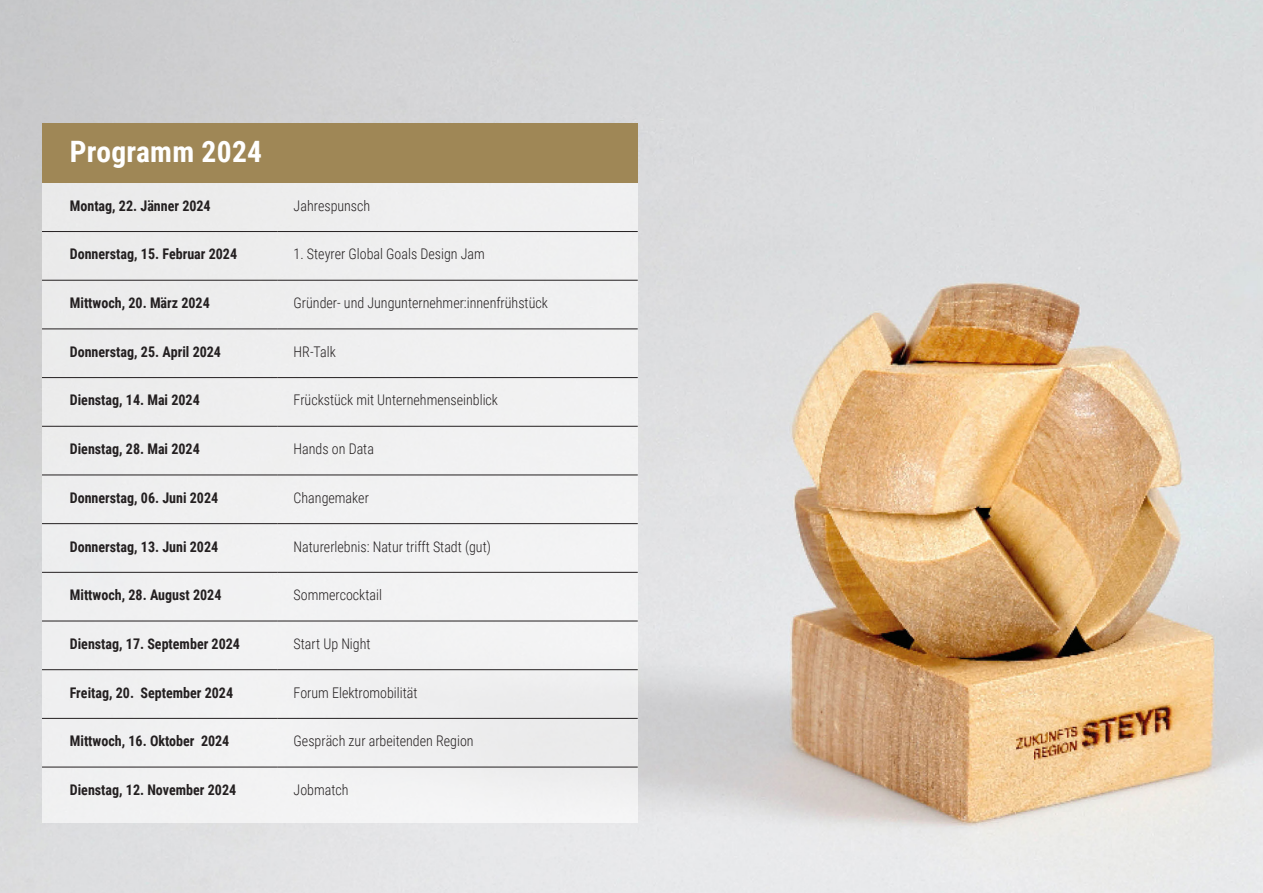
<style>
.page{position:relative;width:1263px;height:893px;background:#fff}
.page>*{position:absolute;margin:0;border:0;box-sizing:border-box;transform-origin:0 0}
.t1{font:700 29.4px "Roboto Condensed";letter-spacing:.01em;color:#fff}
.t2{font:700 14.7px "Roboto Condensed";color:#231f20;scale:.96 1}
.t3{font:300 14.7px "Roboto Condensed";color:#231f20;scale:.96 1}
</style>
<div class="page">
<img style="left:0;top:0;width:1263px;height:893px">
<div style="left:42px;top:183px;width:596px;height:640px;background:#f0f0f1"></div>
<hr style="left:42px;top:231px;width:236px;height:1px;background:#231f20">
<hr style="left:278px;top:231px;width:360px;height:1px;background:#231f20">
<hr style="left:42px;top:280px;width:236px;height:1px;background:#231f20">
<hr style="left:278px;top:280px;width:360px;height:1px;background:#231f20">
<hr style="left:42px;top:329px;width:236px;height:1px;background:#231f20">
<hr style="left:278px;top:329px;width:360px;height:1px;background:#231f20">
<hr style="left:42px;top:377px;width:236px;height:1px;background:#231f20">
<hr style="left:278px;top:377px;width:360px;height:1px;background:#231f20">
<hr style="left:42px;top:426px;width:236px;height:1px;background:#231f20">
<hr style="left:278px;top:426px;width:360px;height:1px;background:#231f20">
<hr style="left:42px;top:475px;width:236px;height:1px;background:#231f20">
<hr style="left:278px;top:475px;width:360px;height:1px;background:#231f20">
<hr style="left:42px;top:523px;width:236px;height:1px;background:#231f20">
<hr style="left:278px;top:523px;width:360px;height:1px;background:#231f20">
<hr style="left:42px;top:572px;width:236px;height:1px;background:#231f20">
<hr style="left:278px;top:572px;width:360px;height:1px;background:#231f20">
<hr style="left:42px;top:621px;width:236px;height:1px;background:#231f20">
<hr style="left:278px;top:621px;width:360px;height:1px;background:#231f20">
<hr style="left:42px;top:669px;width:236px;height:1px;background:#231f20">
<hr style="left:278px;top:669px;width:360px;height:1px;background:#231f20">
<hr style="left:42px;top:718px;width:236px;height:1px;background:#231f20">
<hr style="left:278px;top:718px;width:360px;height:1px;background:#231f20">
<hr style="left:42px;top:767px;width:236px;height:1px;background:#231f20">
<hr style="left:278px;top:767px;width:360px;height:1px;background:#231f20">
<div style="left:42px;top:123px;width:596px;height:59px;background:#9f8756"></div>
<p class="t1" style="left:70px;top:131px;width:194px">Programm 2024</p>
<p class="t2" style="left:70px;top:195px;width:148px">Montag, 22. Jänner 2024</p>
<p class="t3" style="left:294px;top:195px;width:81px">Jahrespunsch</p>
<p class="t2" style="left:70px;top:244px;width:176px">Donnerstag, 15. Februar 2024</p>
<p class="t3" style="left:294px;top:244px;width:201px">1. Steyrer Global Goals Design Jam</p>
<p class="t2" style="left:70px;top:293px;width:147px">Mittwoch, 20. März 2024</p>
<p class="t3" style="left:294px;top:293px;width:266px">Gründer- und Jungunternehmer:innenfrühstück</p>
<p class="t2" style="left:70px;top:341px;width:159px">Donnerstag, 25. April 2024</p>
<p class="t3" style="left:294px;top:341px;width:45px">HR-Talk</p>
<p class="t2" style="left:70px;top:390px;width:137px">Dienstag, 14. Mai 2024</p>
<p class="t3" style="left:294px;top:390px;width:214px">Frückstück mit Unternehmenseinblick</p>
<p class="t2" style="left:70px;top:439px;width:137px">Dienstag, 28. Mai 2024</p>
<p class="t3" style="left:294px;top:439px;width:85px">Hands on Data</p>
<p class="t2" style="left:70px;top:487px;width:156px">Donnerstag, 06. Juni 2024</p>
<p class="t3" style="left:294px;top:487px;width:80px">Changemaker</p>
<p class="t2" style="left:70px;top:536px;width:156px">Donnerstag, 13. Juni 2024</p>
<p class="t3" style="left:294px;top:536px;width:207px">Naturerlebnis: Natur trifft Stadt (gut)</p>
<p class="t2" style="left:70px;top:585px;width:159px">Mittwoch, 28. August 2024</p>
<p class="t3" style="left:294px;top:585px;width:93px">Sommercocktail</p>
<p class="t2" style="left:70px;top:633px;width:179px">Dienstag, 17. September 2024</p>
<p class="t3" style="left:294px;top:633px;width:82px">Start Up Night</p>
<p class="t2" style="left:70px;top:682px;width:172px">Freitag, 20. September 2024</p>
<p class="t3" style="left:294px;top:682px;width:131px">Forum Elektromobilität</p>
<p class="t2" style="left:70px;top:731px;width:168px">Mittwoch, 16. Oktober 2024</p>
<p class="t3" style="left:294px;top:731px;width:189px">Gespräch zur arbeitenden Region</p>
<p class="t2" style="left:70px;top:779px;width:175px">Dienstag, 12. November 2024</p>
<p class="t3" style="left:294px;top:779px;width:59px">Jobmatch</p>
</div>
